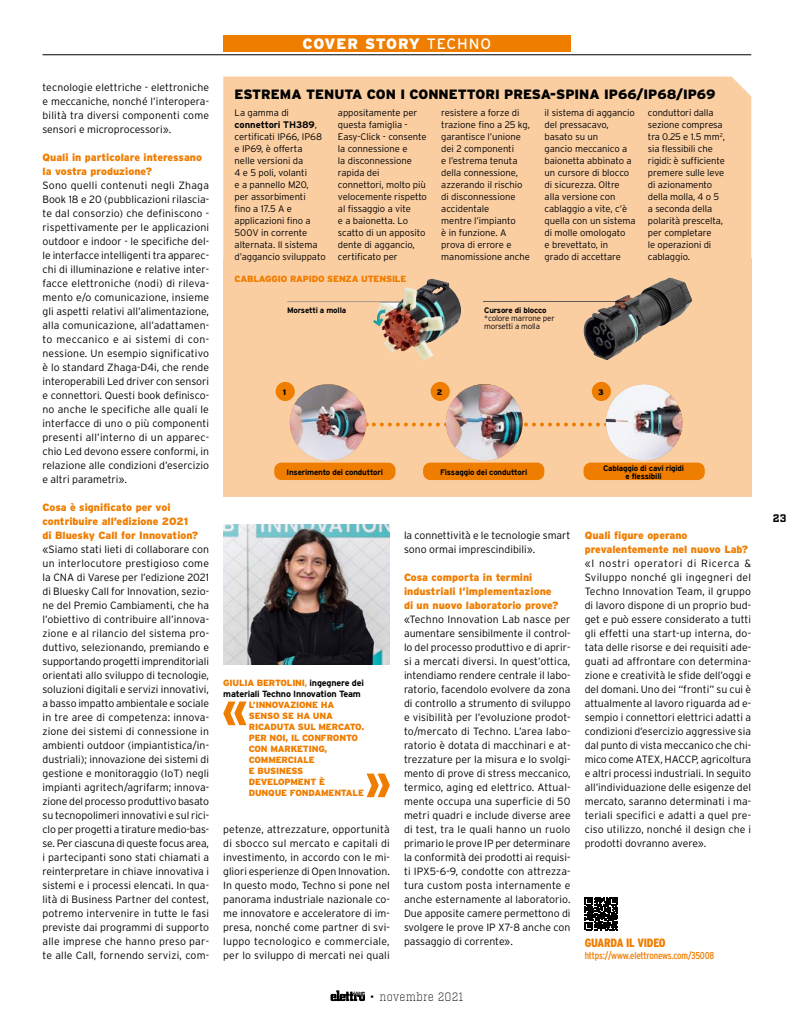
<style>
.page{position:relative;width:808px;height:1021px;background:#fff}
.page>*{position:absolute;margin:0;border:0;box-sizing:border-box;transform-origin:0 0}
.t1{font:900 15px "Interstate";letter-spacing:.035em;color:#fff}
.ge_box_titolo{font:900 13.5px "Interstate";color:#000}
.t2{font:300 12px "Factoria";letter-spacing:.07em;color:#000;scale:.85 1}
.t3{font:900 12px "Interstate Condensed";letter-spacing:-.02em;color:#ef7d00}
.t4{font:700 11px "Factoria";color:#000}
.ge_testo{font:300 10.5px/14px "Interstate";color:#000;text-align:justify}
.ge_titolino_intervis{font:900 10.5px/14px "Interstate";color:#ef7d00}
.t5{font:10px "Interstate Condensed";letter-spacing:-.02em;color:#ef7d00}
.ge_box_testo{font:300 9.5px/12px "Interstate";letter-spacing:-.005em;color:#000}
.ge_didascalia{font:900 9px/11px "Interstate";letter-spacing:-.02em;color:#ef7d00}
.ge_didascalia-2{font:700 9px/11px "Interstate";letter-spacing:-.02em;color:#000}
.ge_didascalia-3{font:700 8px "Interstate";letter-spacing:-.02em;color:#000}
.ge_didascalia-4{font:300 8px/8px "Interstate";letter-spacing:-.02em;color:#000}
.ge_didascalia-5{font:900 8px "Interstate";color:#000}
.s1{font-weight:400}
.s2{font-weight:700}
.s3{font-weight:900;color:#ef7d00}
.s4{color:#ef7d00}
.s5{font-weight:500}
</style>
<div class="page">
<svg style="left:330px;top:990px;width:36px;height:11px"></svg>
<hr style="left:43px;top:54px;width:708px;height:1px;background:#000">
<div style="left:223px;top:35px;width:347px;height:17px;background:#ef7d00"></div>
<div style="left:223px;top:258px;width:528px;height:239px;background:#fbcea2"></div>
<svg style="left:585px;top:897px;width:33px;height:33px"></svg>
<img style="left:223px;top:525px;width:167px;height:139px">
<svg style="left:223px;top:701px;width:23px;height:24px"></svg>
<svg style="left:366px;top:773px;width:24px;height:24px"></svg>
<div style="left:223px;top:77px;width:528px;height:181px;background:#fbcea2"></div>
<img style="left:287px;top:277px;width:405px;height:83px">
<div style="left:583px;top:462px;width:122px;height:18px;background:#ef7d00;border-radius:7px"></div>
<div style="left:274px;top:462px;width:121px;height:18px;background:#ef7d00;border-radius:7px"></div>
<div style="left:276px;top:382px;width:19px;height:19px;background:#ef7d00;border-radius:50%"></div>
<div style="left:431px;top:382px;width:19px;height:19px;background:#ef7d00;border-radius:50%"></div>
<div style="left:592px;top:382px;width:19px;height:19px;background:#ef7d00;border-radius:50%"></div>
<div style="left:423px;top:462px;width:121px;height:18px;background:#ef7d00;border-radius:7px"></div>
<svg style="left:374px;top:422px;width:232px;height:4px"></svg>
<img style="left:290px;top:384px;width:76px;height:77px;border-radius:38px">
<img style="left:446px;top:384px;width:77px;height:77px;border-radius:38px">
<img style="left:606px;top:384px;width:76px;height:77px;border-radius:38px">
<p class="ge_testo" style="left:43px;top:80px;width:168px">tecnologie elettriche - elettroniche e meccaniche, nonché l’interopera&shy;bilità tra diversi componenti come sensori e microprocessori».</p>
<p class="ge_titolino_intervis" style="left:43px;top:150px;width:161px">Quali in particolare interessano la vostra produzione?</p>
<p class="ge_testo" style="left:43px;top:178px;width:168px">Sono quelli contenuti negli Zhaga Book 18 e 20 (pubblicazioni rilascia&shy;te dal consorzio) che definiscono - rispettivamente per le applicazioni outdoor e indoor - le specifiche del&shy;le interfacce intelligenti tra apparec&shy;chi di illuminazione e relative inter&shy;facce elettroniche (nodi) di rileva&shy;mento e/o comunicazione, insieme gli aspetti relativi all’alimentazione, alla comunicazione, all’adattamen&shy;to meccanico e ai sistemi di con&shy;nessione. Un esempio significativo è lo standard Zhaga-D4i, che rende interoperabili Led driver con sensori e connettori. Questi book definisco&shy;no anche le specifiche alle quali le interfacce di uno o più componenti presenti all’interno di un apparec&shy;chio Led devono essere conformi, in relazione alle condizioni d’esercizio e altri parametri».</p>
<p class="ge_titolino_intervis" style="left:43px;top:500px;width:157px">Cosa è significato per voi contribuire all’edizione 2021 di Bluesky Call for Innovation?</p>
<p class="ge_testo" style="left:43px;top:542px;width:168px">«Siamo stati lieti di collaborare con un interlocutore prestigioso come la CNA di Varese per l’edizione 2021 di Bluesky Call for Innovation, sezio&shy;ne del Premio Cambiamenti, che ha l’obiettivo di contribuire all’innova&shy;zione e al rilancio del sistema pro&shy;duttivo, selezionando, premiando e supportando progetti imprenditoriali orientati allo sviluppo di tecnologie, soluzioni digitali e servizi innovativi, a basso impatto ambientale e sociale in tre aree di competenza: innova&shy;zione dei sistemi di connessione in ambienti outdoor (impiantistica/in&shy;dustriali); innovazione dei sistemi di gestione e monitoraggio (IoT) negli impianti agritech/agrifarm; innova&shy;zione del processo produttivo basato su tecnopolimeri innovativi e sul rici&shy;clo per progetti a tirature medio-bas&shy;se. Per ciascuna di queste focus area, i partecipanti sono stati chiamati a reinterpretare in chiave innovativa i sistemi e i processi elencati. In qua&shy;lità di Business Partner del contest, potremo intervenire in tutte le fasi previste dai programmi di supporto alle imprese che hanno preso par&shy;te alle Call, fornendo servizi, com-</p>
<h1 class="t1" style="left:303px;top:35px;width:190px">COVER STORY <span class="s1">TECHNO</span></h1>
<p class="ge_box_titolo" style="left:235px;top:86px;width:482px">ESTREMA TENUTA CON I CONNETTORI PRESA-SPINA IP66/IP68/IP69</p>
<p class="ge_box_testo" style="left:235px;top:107px;width:93px">La gamma di <span class="s2">connettori TH389</span>, certificati IP66, IP68 e IP69, è offerta<br>nelle versioni da<br>4 e 5 poli, volanti<br>e a pannello M20,<br>per assorbimenti<br>fino a 17.5 A e applicazioni fino a<br>500V in corrente alternata. Il sistema d’aggancio sviluppato</p>
<p class="ge_box_testo" style="left:338px;top:107px;width:91px">appositamente per questa famiglia -<br>Easy-Click - consente la connessione e<br>la disconnessione rapida dei connettori, molto più velocemente rispetto al fissaggio a vite<br>e a baionetta. Lo scatto di un apposito dente di aggancio, certificato per</p>
<p class="ge_box_testo" style="left:441px;top:107px;width:90px">resistere a forze di trazione fino a 25 kg, garantisce l’unione dei 2 componenti<br>e l’estrema tenuta della connessione, azzerando il rischio di disconnessione accidentale<br>mentre l’impianto<br>è in funzione. A prova di errore e manomissione anche</p>
<p class="ge_box_testo" style="left:545px;top:107px;width:93px">il sistema di aggancio del pressacavo, basato su un<br>gancio meccanico a baionetta abbinato a un cursore di blocco di sicurezza. Oltre alla versione con cablaggio a vite, c’è quella con un sistema di molle omologato<br>e brevettato, in<br>grado di accettare</p>
<p class="ge_box_testo" style="left:648px;top:107px;width:79px">conduttori dalla sezione compresa tra 0.25 e 1.5 mm<sup>2</sup>, sia flessibili che rigidi: è sufficiente premere sulle leve di azionamento della molla, 4 o 5 a seconda della polarità prescelta, per completare<br>le operazioni di cablaggio.</p>
<p class="ge_didascalia" style="left:235px;top:273px;width:173px">CABLAGGIO RAPIDO SENZA UTENSILE</p>
<p class="ge_didascalia-3" style="left:287px;top:305px;width:61px">Morsetti a molla</p>
<p class="ge_didascalia-3" style="left:484px;top:305px;width:64px">Cursore di blocco</p>
<p class="ge_didascalia-4" style="left:484px;top:314px;width:72px">*colore marrone per morsetti a molla</p>
<p class="ge_didascalia-5" style="left:283px;top:387px;width:5px">1</p>
<p class="ge_didascalia-5" style="left:437px;top:387px;width:7px">2</p>
<p class="ge_didascalia-5" style="left:598px;top:387px;width:7px">3</p>
<p class="ge_didascalia-3" style="left:287px;top:467px;width:98px">Inserimento dei conduttori</p>
<p class="ge_didascalia-3" style="left:440px;top:467px;width:89px">Fissaggio dei conduttori</p>
<p class="ge_didascalia-3" style="left:603px;top:463px;width:83px">Cablaggio di cavi rigidi</p>
<p class="ge_didascalia-3" style="left:625px;top:471px;width:38px">e flessibili</p>
<p class="ge_didascalia-2" style="left:223px;top:677px;width:142px"><span class="s3">GIULIA BERTOLINI</span><span class="s4">,</span> ingegnere dei materiali Techno Innovation Team</p>
<p class="ge_didascalia" style="left:249px;top:699px;width:117px">L’INNOVAZIONE HA<br>SENSO SE HA UNA<br>RICADUTA SUL MERCATO.<br>PER NOI, IL CONFRONTO<br>CON MARKETING,<br>COMMERCIALE<br>E BUSINESS<br>DEVELOPMENT È<br>DUNQUE FONDAMENTALE</p>
<p class="ge_testo" style="left:223px;top:822px;width:168px">petenze, attrezzature, opportunità di sbocco sul mercato e capitali di investimento, in accordo con le mi&shy;gliori esperienze di Open Innovation.<br>In questo modo, Techno si pone nel panorama industriale nazionale co&shy;me innovatore e acceleratore di im&shy;presa, nonché come partner di svi&shy;luppo tecnologico e commerciale, per lo sviluppo di mercati nei quali</p>
<p class="ge_testo" style="left:404px;top:528px;width:168px">la connettività e le tecnologie smart sono ormai imprescindibili».</p>
<p class="ge_titolino_intervis" style="left:404px;top:570px;width:156px">Cosa comporta in termini industriali l’implementazione di un nuovo laboratorio prove?</p>
<p class="ge_testo" style="left:404px;top:612px;width:168px">«Techno Innovation Lab nasce per aumentare sensibilmente il control&shy;lo del processo produttivo e di aprir&shy;si a mercati diversi. In quest’ottica, intendiamo rendere centrale il labo&shy;ratorio, facendolo evolvere da zona di controllo a strumento di sviluppo e visibilità per l’evoluzione prodot&shy;to/mercato di Techno. L’area labo&shy;ratorio è dotata di macchinari e at&shy;trezzature per la misura e lo svolgi&shy;mento di prove di stress meccanico, termico, aging ed elettrico. Attual&shy;mente occupa una superficie di 50 metri quadri e include diverse aree di test, tra le quali hanno un ruolo primario le prove IP per determinare la conformità dei prodotti ai requisi&shy;ti IPX5-6-9, condotte con attrezza&shy;tura custom posta internamente e anche esternamente al laboratorio.<br>Due apposite camere permettono di svolgere le prove IP X7-8 anche con passaggio di corrente».</p>
<p class="t2" style="left:370px;top:989px;width:112px"><span class="s5">•</span> novembre 2021</p>
<p class="ge_titolino_intervis" style="left:585px;top:528px;width:165px">Quali figure operano prevalentemente nel nuovo Lab?</p>
<p class="ge_testo" style="left:585px;top:556px;width:168px">«I nostri operatori di Ricerca &amp; Sviluppo nonché gli ingegneri del Techno Innovation Team, il gruppo di lavoro dispone di un proprio bud&shy;get e può essere considerato a tutti gli effetti una start-up interna, do&shy;tata delle risorse e dei requisiti ade&shy;guati ad affrontare con determina&shy;zione e creatività le sfide dell’oggi e del domani. Uno dei “fronti” su cui è attualmente al lavoro riguarda ad e&shy;sempio i connettori elettrici adatti a condizioni d’esercizio aggressive sia dal punto di vista meccanico che chi&shy;mico come ATEX, HACCP, agricoltura e altri processi industriali. In seguito all’individuazione delle esigenze del mercato, saranno determinati i ma&shy;teriali specifici e adatti a quel pre&shy;ciso utilizzo, nonché il design che i prodotti dovranno avere».</p>
<p class="t3" style="left:585px;top:936px;width:82px">GUARDA IL VIDEO</p>
<p class="t5" style="left:585px;top:949px;width:131px">https://www.elettronews.com/35008</p>
<p class="t4" style="left:773px;top:511px;width:15px">23</p>
</div>
